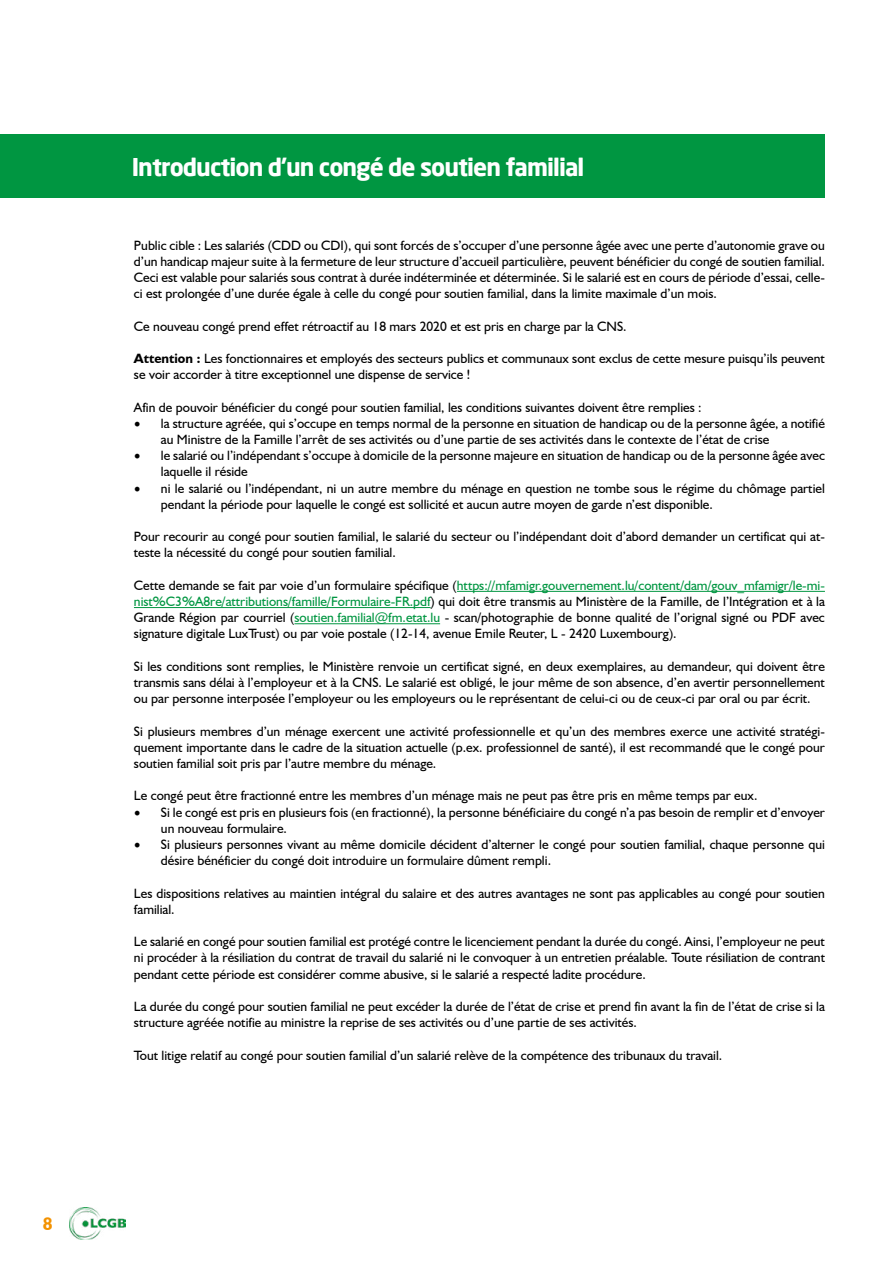
<style>
.page{position:relative;width:893px;height:1263px;background:#fff}
.page>*{position:absolute;margin:0;border:0;box-sizing:border-box;transform-origin:0 0}
.t1{font:700 24px "Neo Sans";letter-spacing:-.04em;color:#fff}
.t2{font:700 18px "Humanist 521 BT";color:#f39200}
.t3{font:13.5px/16.2px "Humanist 521 BT";color:#000}
.s1{font-weight:700}
.s2{font-family:"Minion Pro";font-size:18px}
.s3{color:#009641}
</style>
<div class="page">
<img style="left:69px;top:1207px;width:57px;height:33px">
<div style="left:0;top:134px;width:825px;height:64px;background:#009641"></div>
<hr style="left:457px;top:591px;width:368px;height:1px;background:#009641">
<hr style="left:134px;top:607px;width:297px;height:1px;background:#009641">
<hr style="left:294px;top:623px;width:146px;height:1px;background:#009641">
<h2 class="t2" style="left:43px;top:1213px;width:11px">8</h2>
<h1 class="t1" style="left:132px;top:152px;width:454px">Introduction d’un congé de soutien familial</h1>
<p class="t3" style="left:134px;top:237px;width:692px;text-align:justify">Public cible : Les salariés (CDD ou CDI), qui sont forcés de s’occuper d’une personne âgée avec une perte d’autonomie grave ou d’un handicap majeur suite à la fermeture de leur structure d’accueil particulière, peuvent bénéficier du congé de soutien familial.<br>Ceci est valable pour salariés sous contrat à durée indéterminée et déterminée. Si le salarié est en cours de période d’essai, celle&shy;ci est prolongée d’une durée égale à celle du congé pour soutien familial, dans la limite maximale d’un mois.</p>
<p class="t3" style="left:134px;top:318px;width:494px">Ce nouveau congé prend effet rétroactif au 18 mars 2020 et est pris en charge par la CNS.</p>
<p class="t3" style="left:134px;top:350px;width:692px"><span class="s1">Attention :</span> Les fonctionnaires et employés des secteurs publics et communaux sont exclus de cette mesure puisqu’ils peuvent se voir accorder à titre exceptionnel une dispense de service !</p>
<p class="t3" style="left:134px;top:399px;width:569px">Afin de pouvoir bénéficier du congé pour soutien familial, les conditions suivantes doivent être remplies :</p>
<p class="t3" style="left:161px;top:415px;width:665px;text-indent:-27px"><span class="s2">•</span> la structure agréée, qui s’occupe en temps normal de la personne en situation de handicap ou de la personne âgée, a notifié au Ministre de la Famille l’arrêt de ses activités ou d’une partie de ses activités dans le contexte de l’état de crise</p>
<p class="t3" style="left:161px;top:447px;width:665px;text-indent:-27px"><span class="s2">•</span> le salarié ou l’indépendant s’occupe à domicile de la personne majeure en situation de handicap ou de la personne âgée avec laquelle il réside</p>
<p class="t3" style="left:161px;top:480px;width:665px;text-indent:-27px"><span class="s2">•</span> ni le salarié ou l’indépendant, ni un autre membre du ménage en question ne tombe sous le régime du chômage partiel pendant la période pour laquelle le congé est sollicité et aucun autre moyen de garde n’est disponible.</p>
<p class="t3" style="left:134px;top:528px;width:692px">Pour recourir au congé pour soutien familial, le salarié du secteur ou l’indépendant doit d’abord demander un certificat qui at&shy;teste la nécessité du congé pour soutien familial.</p>
<p class="t3" style="left:134px;top:577px;width:692px;text-align:justify">Cette demande se fait par voie d’un formulaire spécifique (<span class="s3">https://mfamigr.gouvernement.lu/content/dam/gouv_mfamigr/le-mi&shy;nist%C3%A8re/attributions/famille/Formulaire-FR.pdf</span>) qui doit être transmis au Ministère de la Famille, de l’Intégration et à la Grande Région par courriel (<span class="s3">soutien.familial@fm.etat.lu</span> - scan/photographie de bonne qualité de l’orignal signé ou PDF avec signature digitale LuxTrust) ou par voie postale (12-14, avenue Emile Reuter, L - 2420 Luxembourg).</p>
<p class="t3" style="left:134px;top:658px;width:692px;text-align:justify">Si les conditions sont remplies, le Ministère renvoie un certificat signé, en deux exemplaires, au demandeur, qui doivent être transmis sans délai à l’employeur et à la CNS. Le salarié est obligé, le jour même de son absence, d’en avertir personnellement ou par personne interposée l’employeur ou les employeurs ou le représentant de celui-ci ou de ceux-ci par oral ou par écrit.</p>
<p class="t3" style="left:134px;top:723px;width:692px;text-align:justify">Si plusieurs membres d’un ménage exercent une activité professionnelle et qu’un des membres exerce une activité stratégi&shy;quement importante dans le cadre de la situation actuelle (p.ex. professionnel de santé), il est recommandé que le congé pour soutien familial soit pris par l’autre membre du ménage.</p>
<p class="t3" style="left:134px;top:787px;width:625px">Le congé peut être fractionné entre les membres d’un ménage mais ne peut pas être pris en même temps par eux.</p>
<p class="t3" style="left:161px;top:804px;width:665px;text-indent:-27px"><span class="s2">•</span> Si le congé est pris en plusieurs fois (en fractionné), la personne bénéficiaire du congé n’a pas besoin de remplir et d’envoyer un nouveau formulaire.</p>
<p class="t3" style="left:161px;top:836px;width:665px;text-indent:-27px"><span class="s2">•</span> Si plusieurs personnes vivant au même domicile décident d’alterner le congé pour soutien familial, chaque personne qui désire bénéficier du congé doit introduire un formulaire dûment rempli.</p>
<p class="t3" style="left:134px;top:885px;width:692px">Les dispositions relatives au maintien intégral du salaire et des autres avantages ne sont pas applicables au congé pour soutien familial.</p>
<p class="t3" style="left:134px;top:933px;width:693px;text-align:justify">Le salarié en congé pour soutien familial est protégé contre le licenciement pendant la durée du congé. Ainsi, l’employeur ne peut ni procéder à la résiliation du contrat de travail du salarié ni le convoquer à un entretien préalable. Toute résiliation de contrant pendant cette période est considérer comme abusive, si le salarié a respecté ladite procédure.</p>
<p class="t3" style="left:134px;top:998px;width:692px">La durée du congé pour soutien familial ne peut excéder la durée de l’état de crise et prend fin avant la fin de l’état de crise si la structure agréée notifie au ministre la reprise de ses activités ou d’une partie de ses activités.</p>
<p class="t3" style="left:134px;top:1047px;width:590px">Tout litige relatif au congé pour soutien familial d’un salarié relève de la compétence des tribunaux du travail.</p>
</div>
